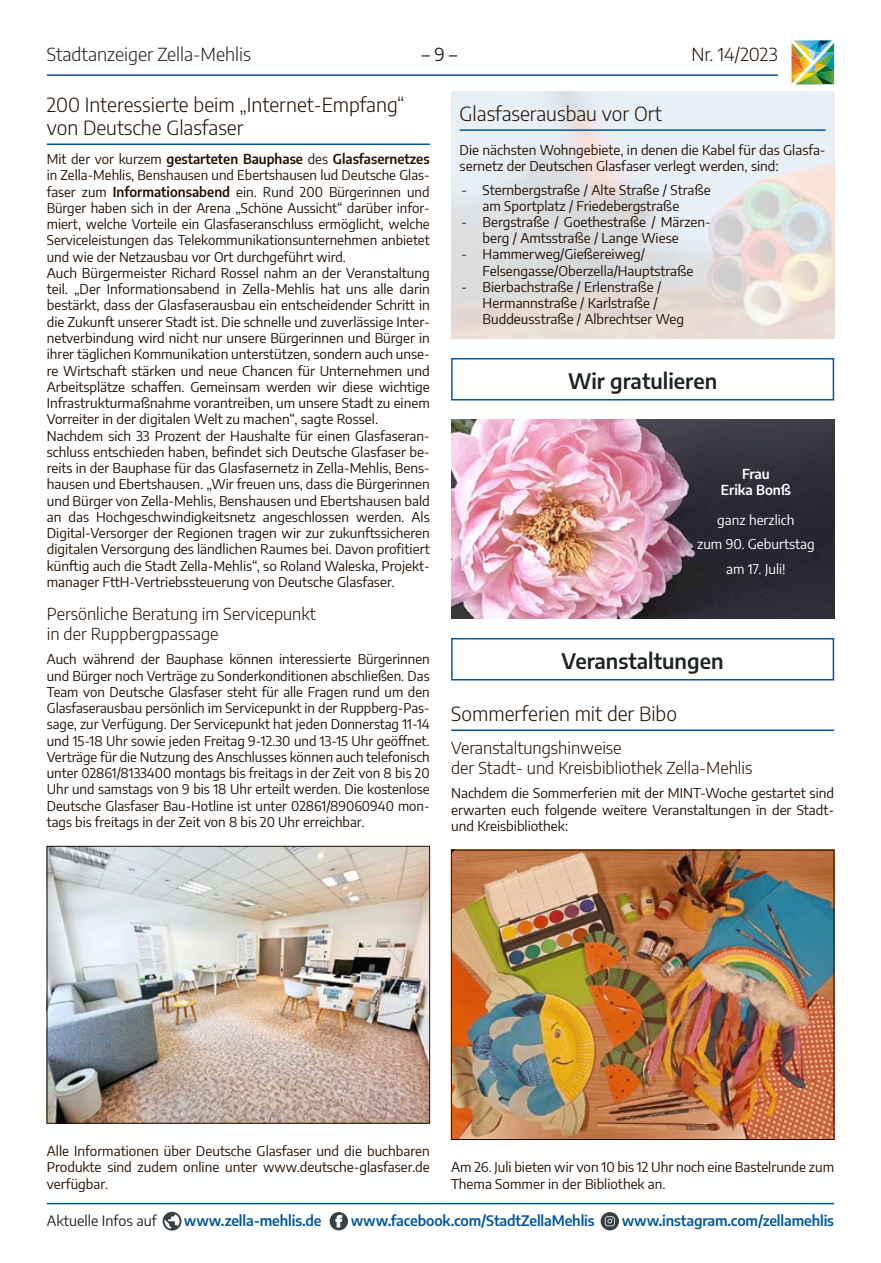
<style>
.page{position:relative;width:881px;height:1263px;background:#fff}
.page>*{position:absolute;margin:0;border:0;box-sizing:border-box;transform-origin:0 0}
.t1{font:600 21px "Encode Sans";color:#1c2321}
.t2{font:300 19.5px/23.5px "Encode Sans";color:#200e00}
.t3{font:300 18px "Encode Sans";color:#1c2321}
.t4{font:300 18px "Encode Sans";letter-spacing:-.01em;color:#200e00}
.t5{font:18px "Encode Sans";color:#1c2321}
.t6{font:300 16.5px/20px "Encode Sans";color:#200e00}
.t7{font:600 14.25px "Encode Sans";letter-spacing:-.01em;color:#00579d}
.t8{font:14.25px "Encode Sans";color:#1c2321}
.t9{font:13.5px/16.2px "Encode Sans";color:#200e00}
.t10{font:13.5px/24.8px "Encode Sans";color:#fff;text-align:center}
.t11{font:600 13.5px/16.2px "Encode Sans";color:#fff;text-align:center}
.s1{font-weight:600}
</style>
<div class="page">
<hr style="left:47px;top:1203px;width:786px;height:1px;background:#00579d">
<svg style="left:162px;top:1212px;width:19px;height:18px"></svg>
<svg style="left:329px;top:1212px;width:19px;height:18px"></svg>
<svg style="left:335px;top:1215px;width:7px;height:12px"></svg>
<svg style="left:600px;top:1212px;width:18px;height:18px"></svg>
<svg style="left:604px;top:1216px;width:10px;height:10px"></svg>
<hr style="left:47px;top:74px;width:730px;height:2px;background:#00579d">
<img style="left:791px;top:40px;width:42px;height:44px">
<hr style="left:451px;top:729px;width:382px;height:2px;background:#00579d">
<img style="left:451px;top:91px;width:382px;height:248px">
<hr style="left:459px;top:129px;width:366px;height:2px;background:#00579d">
<div style="left:451px;top:358px;width:382px;height:42px;border:2px solid #00579d"></div>
<img style="left:451px;top:420px;width:382px;height:199px">
<div style="left:451px;top:638px;width:382px;height:42px;border:2px solid #00579d"></div>
<img style="left:453px;top:852px;width:378px;height:286px">
<div style="left:451px;top:850px;width:382px;height:290px;border:1px solid #200e00"></div>
<hr style="left:47px;top:143px;width:382px;height:2px;background:#00579d">
<img style="left:49px;top:848px;width:378px;height:273px">
<div style="left:47px;top:846px;width:382px;height:277px;border:1px solid #200e00"></div>
<h3 class="t3" style="left:47px;top:42px;width:206px">Stadtanzeiger Zella-Mehlis</h3>
<h3 class="t5" style="left:421px;top:42px;width:37px">– 9 –</h3>
<h3 class="t4" style="left:691px;top:42px;width:88px">Nr. 14/2023</h3>
<h2 class="t2" style="left:459px;top:101px;width:204px">Glasfaserausbau vor Ort</h2>
<p class="t9" style="left:459px;top:141px;width:367px">Die nächsten Wohngebiete, in denen die Kabel für das Glasfa&shy;sernetz der Deutschen Glasfaser verlegt werden, sind:</p>
<p class="t9" style="left:482px;top:181px;width:229px;text-indent:-21px">- Sternbergstraße / Alte Straße / Straße am Sportplatz / Friedebergstraße</p>
<p class="t9" style="left:482px;top:213px;width:229px;text-indent:-21px">- Bergstraße / Goethestraße / Märzen&shy;berg / Amtsstraße / Lange Wiese</p>
<p class="t9" style="left:482px;top:246px;width:212px;text-indent:-21px">- Hammerweg/Gießereiweg/<br>Felsengasse/Oberzella/Hauptstraße</p>
<p class="t9" style="left:482px;top:278px;width:203px;text-indent:-21px">- Bierbachstraße / Erlenstraße /<br>Hermannstraße / Karlstraße /<br>Buddeusstraße / Albrechtser Weg</p>
<h2 class="t2" style="left:47px;top:92px;width:359px">200 Interessierte beim „Internet-Empfang“ von Deutsche Glasfaser</h2>
<p class="t9" style="left:47px;top:150px;width:384px">Mit der vor kurzem <span class="s1">gestarteten Bauphase</span> des <span class="s1">Glasfasernetzes </span>in Zella-Mehlis, Benshausen und Ebertshausen lud Deutsche Glas&shy;faser zum <span class="s1">Informationsabend</span> ein. Rund 200 Bürgerinnen und Bürger haben sich in der Arena „Schöne Aussicht“ darüber infor&shy;miert, welche Vorteile ein Glasfaseranschluss ermöglicht, welche Serviceleistungen das Telekommunikationsunternehmen anbietet und wie der Netzausbau vor Ort durchgeführt wird.<br>Auch Bürgermeister Richard Rossel nahm an der Veranstaltung teil. „Der Informationsabend in Zella-Mehlis hat uns alle darin bestärkt, dass der Glasfaserausbau ein entscheidender Schritt in die Zukunft unserer Stadt ist. Die schnelle und zuverlässige Inter&shy;netverbindung wird nicht nur unsere Bürgerinnen und Bürger in ihrer täglichen Kommunikation unterstützen, sondern auch unse&shy;re Wirtschaft stärken und neue Chancen für Unternehmen und Arbeitsplätze schaffen. Gemeinsam werden wir diese wichtige Infrastrukturmaßnahme vorantreiben, um unsere Stadt zu einem Vorreiter in der digitalen Welt zu machen“, sagte Rossel.<br>Nachdem sich 33 Prozent der Haushalte für einen Glasfaseran&shy;schluss entschieden haben, befindet sich Deutsche Glasfaser be&shy;reits in der Bauphase für das Glasfasernetz in Zella-Mehlis, Bens&shy;hausen und Ebertshausen. „Wir freuen uns, dass die Bürgerinnen und Bürger von Zella-Mehlis, Benshausen und Ebertshausen bald an das Hochgeschwindigkeitsnetz angeschlossen werden. Als Digital-Versorger der Regionen tragen wir zur zukunftssicheren digitalen Versorgung des ländlichen Raumes bei. Davon profitiert künftig auch die Stadt Zella-Mehlis“, so Roland Waleska, Projekt&shy;manager FttH-Vertriebssteuerung von Deutsche Glasfaser.</p>
<p class="t6" style="left:47px;top:603px;width:270px">Persönliche Beratung im Servicepunkt in der Ruppbergpassage</p>
<p class="t9" style="left:47px;top:650px;width:384px;text-align:justify">Auch während der Bauphase können interessierte Bürgerinnen und Bürger noch Verträge zu Sonderkonditionen abschließen. Das Team von Deutsche Glasfaser steht für alle Fragen rund um den Glasfaserausbau persönlich im Servicepunkt in der Ruppberg-Pas&shy;sage, zur Verfügung. Der Servicepunkt hat jeden Donnerstag 11-14 und 15-18 Uhr sowie jeden Freitag 9-12.30 und 13-15 Uhr geöffnet.<br>Verträge für die Nutzung des Anschlusses können auch telefonisch unter 02861/8133400 montags bis freitags in der Zeit von 8 bis 20<br>Uhr und samstags von 9 bis 18 Uhr erteilt werden. Die kostenlose Deutsche Glasfaser Bau-Hotline ist unter 02861/89060940 mon&shy;tags bis freitags in der Zeit von 8 bis 20 Uhr erreichbar.</p>
<h1 class="t1" style="left:568px;top:365px;width:151px">Wir gratulieren</h1>
<p class="t11" style="left:720px;top:465px;width:72px">Frau<br>Erika Bonß</p>
<p class="t10" style="left:696px;top:506px;width:119px">ganz herzlich<br>zum 90. Geburtstag am 17. Juli!</p>
<h1 class="t1" style="left:561px;top:645px;width:163px">Veranstaltungen</h1>
<h2 class="t2" style="left:451px;top:701px;width:227px">Sommerferien mit der Bibo</h2>
<p class="t6" style="left:451px;top:737px;width:303px">Veranstaltungshinweise<br>der Stadt- und Kreisbibliothek Zella-Mehlis</p>
<p class="t9" style="left:451px;top:784px;width:384px;text-align:justify">Nachdem die Sommerferien mit der MINT-Woche gestartet sind erwarten euch folgende weitere Veranstaltungen in der Stadt&shy;und Kreisbibliothek:</p>
<p class="t9" style="left:47px;top:1142px;width:384px;text-align:justify">Alle Informationen über Deutsche Glasfaser und die buchbaren Produkte sind zudem online unter www.deutsche-glasfaser.de verfügbar.</p>
<p class="t9" style="left:451px;top:1158px;width:384px">Am 26. Juli bieten wir von 10 bis 12 Uhr noch eine Bastelrunde zum<br>Thema Sommer in der Bibliothek an.</p>
<p class="t8" style="left:47px;top:1211px;width:111px">Aktuelle Infos auf</p>
<p class="t7" style="left:184px;top:1210px;width:139px">www.zella-mehlis.de</p>
<p class="t7" style="left:350px;top:1210px;width:245px">www.facebook.com/StadtZellaMehlis</p>
<p class="t7" style="left:621px;top:1210px;width:214px">www.instagram.com/zellamehlis</p>
</div>
